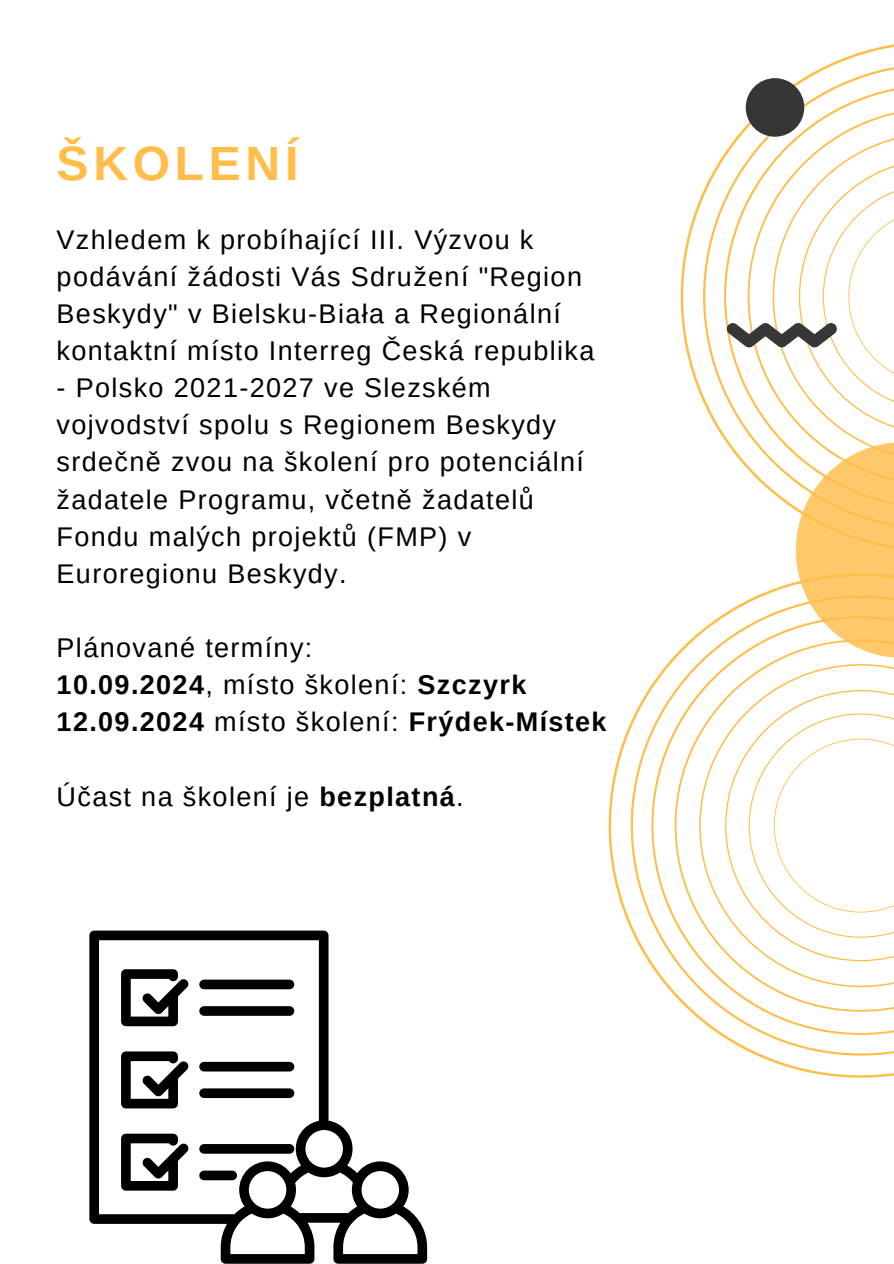
<style>
.page{position:relative;width:894px;height:1264px;background:#fff}
.page>*{position:absolute;margin:0;border:0;box-sizing:border-box;transform-origin:0 0}
.t1{font:700 48px "Arimo";letter-spacing:.1em;color:#ffbd4a}
.t2{font:27px/37.2px "Arimo";letter-spacing:.05em;color:#000}
.t3{font:700 27px "Arimo";letter-spacing:.05em;color:#000}
.s1{font-weight:400}
.s2{font-weight:700}
</style>
<div class="page">
<svg style="left:608px;top:724px;width:285px;height:353px"></svg>
<svg style="left:630px;top:612px;width:263px;height:443px"></svg>
<svg style="left:680px;top:44px;width:213px;height:357px"></svg>
<svg style="left:703px;top:63px;width:190px;height:379px"></svg>
<svg style="left:726px;top:133px;width:167px;height:525px"></svg>
<div style="left:745px;top:78px;width:59px;height:59px;background:#363636;border-radius:50%"></div>
<svg style="left:89px;top:930px;width:338px;height:333px"></svg>
<p class="t1" style="left:57px;top:137px;width:243px">ŠKOLENÍ</p>
<p class="t2" style="left:57px;top:220px;width:539px">Vzhledem k probíhající III. Výzvou k podávání žádosti Vás Sdružení "Region Beskydy" v Bielsku-Biała a Regionální kontaktní místo Interreg Česká republika</p>
<p class="t2" style="left:57px;top:369px;width:529px">- Polsko 2021-2027 ve Slezském vojvodství spolu s Regionem Beskydy srdečně zvou na školení pro potenciální žadatele Programu, včetně žadatelů<br>Fondu malých projektů (FMP) v<br>Euroregionu Beskydy.</p>
<p class="t2" style="left:57px;top:629px;width:257px">Plánované termíny:</p>
<h1 class="t3" style="left:57px;top:669px;width:471px">10.09.2024<span class="s1">, místo školení:</span> Szczyrk</h1>
<p class="t3" style="left:57px;top:707px;width:551px">12.09.2024 <span class="s1">místo školení:</span> Frýdek-Místek</p>
<p class="t2" style="left:57px;top:777px;width:408px">Účast na školení je <span class="s2">bezplatná</span>.</p>
</div>
